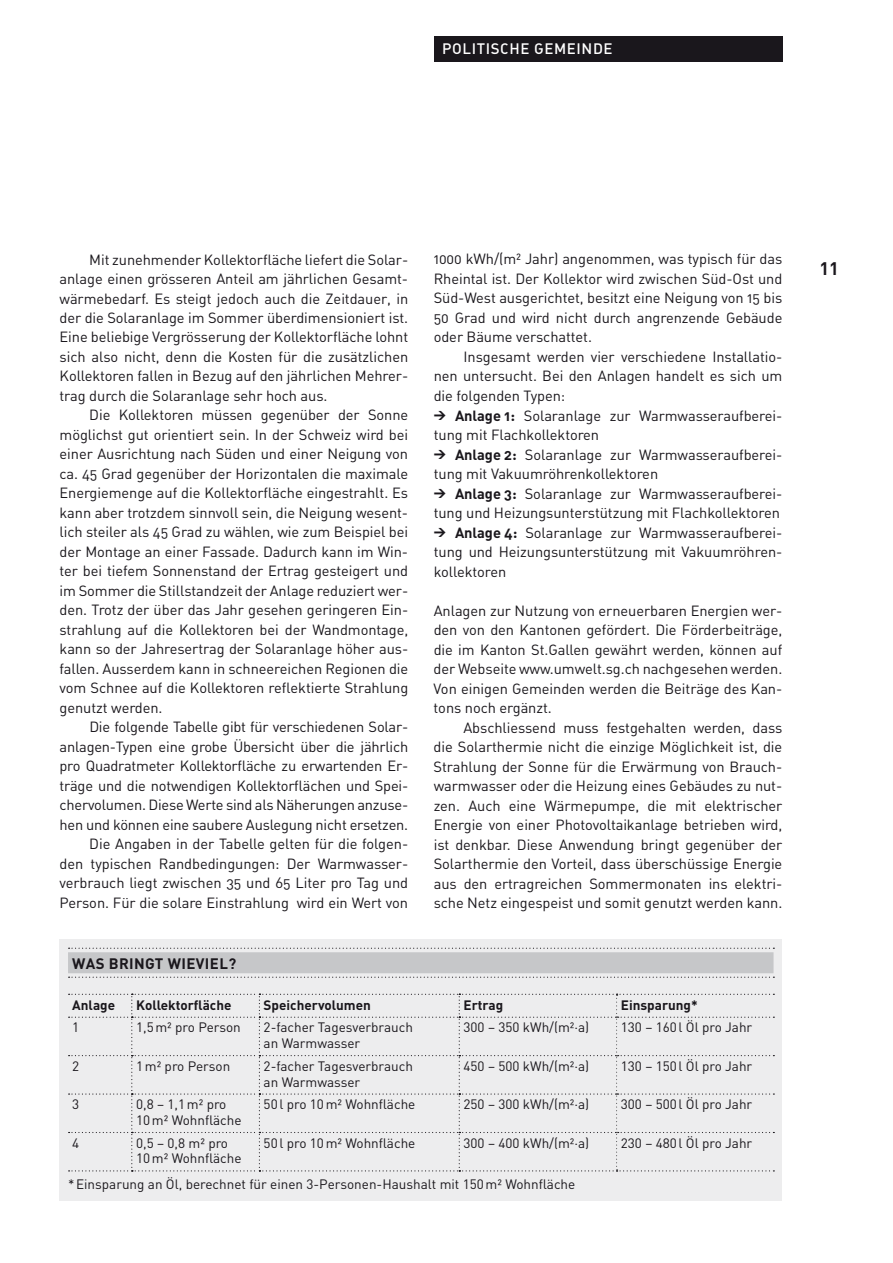
<style>
.page{position:relative;width:893px;height:1263px;background:#fff}
.page>*{position:absolute;margin:0;border:0;box-sizing:border-box;transform-origin:0 0}
.t1{font:700 18px "DIN";color:#1a171c}
.t2{font:15px "DIN Medium Alternate";color:#fff}
.t3{font:700 15px "DIN";letter-spacing:.025em;color:#1a171c}
.t4{font:14.7px/19.5px "DIN Regular Alternate";letter-spacing:-.005em;color:#1a171c;text-align:justify}
.t5{font:13.5px/15.8px "DIN";color:#1a171c}
.t6{font:700 13.5px "DIN";color:#1a171c}
.s1{font-family:"DIN";font-weight:900;font-size:12px}
.s2{font-family:"DIN Bold Alternate"}
</style>
<div class="page">
<div style="left:434px;top:36px;width:348px;height:26px;background:#1a171c"></div>
<div style="left:60px;top:939px;width:722px;height:261px;background:#ededee"></div>
<svg style="left:69px;top:994px;width:705px;height:177px"></svg>
<svg style="left:69px;top:948px;width:705px;height:1px"></svg>
<svg style="left:69px;top:977px;width:705px;height:1px"></svg>
<div style="left:68px;top:952px;width:705px;height:21px;background:#c6c7c9"></div>
<p class="t2" style="left:442px;top:39px;width:20px">POLITISCHE</p>
<p class="t2" style="left:534px;top:39px;width:21px">GEMEINDE</p>
<p class="t4" style="left:60px;top:249px;width:350px;text-indent:30px">Mit zunehmender Kollektorfläche liefert die Solar&shy;anlage einen grösseren Anteil am jährlichen Gesamt&shy;wärmebedarf. Es steigt jedoch auch die Zeitdauer, in der die Solaranlage im Sommer überdimensioniert ist.<br>Eine beliebige Vergrösserung der Kollektorfläche lohnt sich also nicht, denn die Kosten für die zusätzlichen Kollektoren fallen in Bezug auf den jährlichen Mehrer&shy;trag durch die Solaranlage sehr hoch aus.</p>
<p class="t4" style="left:60px;top:405px;width:350px;text-indent:30px">Die Kollektoren müssen gegenüber der Sonne möglichst gut orientiert sein. In der Schweiz wird bei einer Ausrichtung nach Süden und einer Neigung von ca. 45 Grad gegenüber der Horizontalen die maximale Energiemenge auf die Kollektorfläche eingestrahlt. Es kann aber trotzdem sinnvoll sein, die Neigung wesent&shy;lich steiler als 45 Grad zu wählen, wie zum Beispiel bei der Montage an einer Fassade. Dadurch kann im Win&shy;ter bei tiefem Sonnenstand der Ertrag gesteigert und im Sommer die Stillstandzeit der Anlage reduziert wer&shy;den. Trotz der über das Jahr gesehen geringeren Ein&shy;strahlung auf die Kollektoren bei der Wandmontage, kann so der Jahresertrag der Solaranlage höher aus&shy;fallen. Ausserdem kann in schneereichen Regionen die vom Schnee auf die Kollektoren reflektierte Strahlung genutzt werden.</p>
<p class="t4" style="left:60px;top:717px;width:350px;text-align:right">Die folgende Tabelle gibt für verschiedenen Solar&shy;anlagen-Typen eine grobe Übersicht über die jährlich pro Quadratmeter Kollektorfläche zu erwartenden Er&shy;träge und die notwendigen Kollektorflächen und Spei&shy;chervolumen. Diese Werte sind als Näherungen anzuse&shy;hen und können eine saubere Auslegung nicht ersetzen.<br>Die Angaben in der Tabelle gelten für die folgen-<br>den typischen Randbedingungen: Der Warmwasser&shy;verbrauch liegt zwischen 35 und 65 Liter pro Tag und Person. Für die solare Einstrahlung wird ein Wert von</p>
<p class="t4" style="left:434px;top:249px;width:350px">1000 kWh/(m² Jahr) angenommen, was typisch für das Rheintal ist. Der Kollektor wird zwischen Süd-Ost und Süd-West ausgerichtet, besitzt eine Neigung von 15 bis 50 Grad und wird nicht durch angrenzende Gebäude oder Bäume verschattet.</p>
<p class="t4" style="left:434px;top:346px;width:350px;text-align:left;text-indent:30px">Insgesamt werden vier verschiedene Installatio&shy;nen untersucht. Bei den Anlagen handelt es sich um die folgenden Typen:<br><span class="s1">&gt;</span> <span class="s2">Anlage 1:</span> Solaranlage zur Warmwasseraufberei&shy;tung mit Flachkollektoren<br><span class="s1">&gt;</span> <span class="s2">Anlage 2:</span> Solaranlage zur Warmwasseraufberei&shy;tung mit Vakuumröhrenkollektoren<br><span class="s1">&gt;</span> <span class="s2">Anlage 3:</span> Solaranlage zur Warmwasseraufberei&shy;tung und Heizungsunterstützung mit Flachkollektoren <span class="s1">&gt;</span> <span class="s2">Anlage 4:</span> Solaranlage zur Warmwasseraufberei&shy;tung und Heizungsunterstützung mit Vakuumröhren&shy;kollektoren</p>
<p class="t4" style="left:434px;top:600px;width:350px">Anlagen zur Nutzung von erneuerbaren Energien wer&shy;den von den Kantonen gefördert. Die Förderbeiträge, die im Kanton St.Gallen gewährt werden, können auf der Webseite www.umwelt.sg.ch nachgesehen werden.<br>Von einigen Gemeinden werden die Beiträge des Kan&shy;tons noch ergänzt.</p>
<p class="t4" style="left:434px;top:717px;width:350px;text-indent:30px">Abschliessend muss festgehalten werden, dass die Solarthermie nicht die einzige Möglichkeit ist, die Strahlung der Sonne für die Erwärmung von Brauch&shy;warmwasser oder die Heizung eines Gebäudes zu nut&shy;zen. Auch eine Wärmepumpe, die mit elektrischer Energie von einer Photovoltaikanlage betrieben wird, ist denkbar. Diese Anwendung bringt gegenüber der Solarthermie den Vorteil, dass überschüssige Energie aus den ertragreichen Sommermonaten ins elektri&shy;sche Netz eingespeist und somit genutzt werden kann.</p>
<p class="t3" style="left:72px;top:953px;width:165px">Was bringt wieviel?</p>
<p class="t6" style="left:72px;top:996px;width:44px">Anlage</p>
<p class="t6" style="left:136px;top:996px;width:97px">Kollektorfläche</p>
<p class="t6" style="left:264px;top:996px;width:109px">Speichervolumen</p>
<p class="t6" style="left:463px;top:996px;width:41px">Ertrag</p>
<p class="t6" style="left:621px;top:996px;width:78px">Einsparung*</p>
<p class="t5" style="left:72px;top:1019px;width:9px">1</p>
<p class="t5" style="left:136px;top:1019px;width:106px">1,5m² pro Person</p>
<p class="t5" style="left:264px;top:1019px;width:151px">2-facher Tagesverbrauch an Warmwasser</p>
<p class="t5" style="left:463px;top:1019px;width:127px">300 – 350 kWh/(m²·a)</p>
<p class="t5" style="left:621px;top:1019px;width:133px">130 – 160l Öl pro Jahr</p>
<p class="t5" style="left:72px;top:1058px;width:9px">2</p>
<p class="t5" style="left:136px;top:1058px;width:96px">1m² pro Person</p>
<p class="t5" style="left:264px;top:1058px;width:151px">2-facher Tagesverbrauch an Warmwasser</p>
<p class="t5" style="left:463px;top:1058px;width:127px">450 – 500 kWh/(m²·a)</p>
<p class="t5" style="left:621px;top:1058px;width:133px">130 – 150l Öl pro Jahr</p>
<p class="t5" style="left:72px;top:1096px;width:9px">3</p>
<p class="t5" style="left:136px;top:1096px;width:107px">0,8 – 1,1m² pro<br>10m² Wohnfläche</p>
<p class="t5" style="left:264px;top:1096px;width:153px">50l pro 10m² Wohnfläche</p>
<p class="t5" style="left:463px;top:1096px;width:127px">250 – 300 kWh/(m²·a)</p>
<p class="t5" style="left:621px;top:1096px;width:133px">300 – 500l Öl pro Jahr</p>
<p class="t5" style="left:72px;top:1135px;width:9px">4</p>
<p class="t5" style="left:136px;top:1135px;width:107px">0,5 – 0,8 m² pro<br>10m² Wohnfläche</p>
<p class="t5" style="left:264px;top:1135px;width:153px">50l pro 10m² Wohnfläche</p>
<p class="t5" style="left:463px;top:1135px;width:127px">300 – 400 kWh/(m²·a)</p>
<p class="t5" style="left:621px;top:1135px;width:133px">230 – 480l Öl pro Jahr</p>
<p class="t5" style="left:68px;top:1176px;width:509px">*Einsparung an Öl, berechnet für einen 3-Personen-Haushalt mit 150m² Wohnfläche</p>
<p class="t1" style="left:819px;top:257px;width:21px">11</p>
</div>
